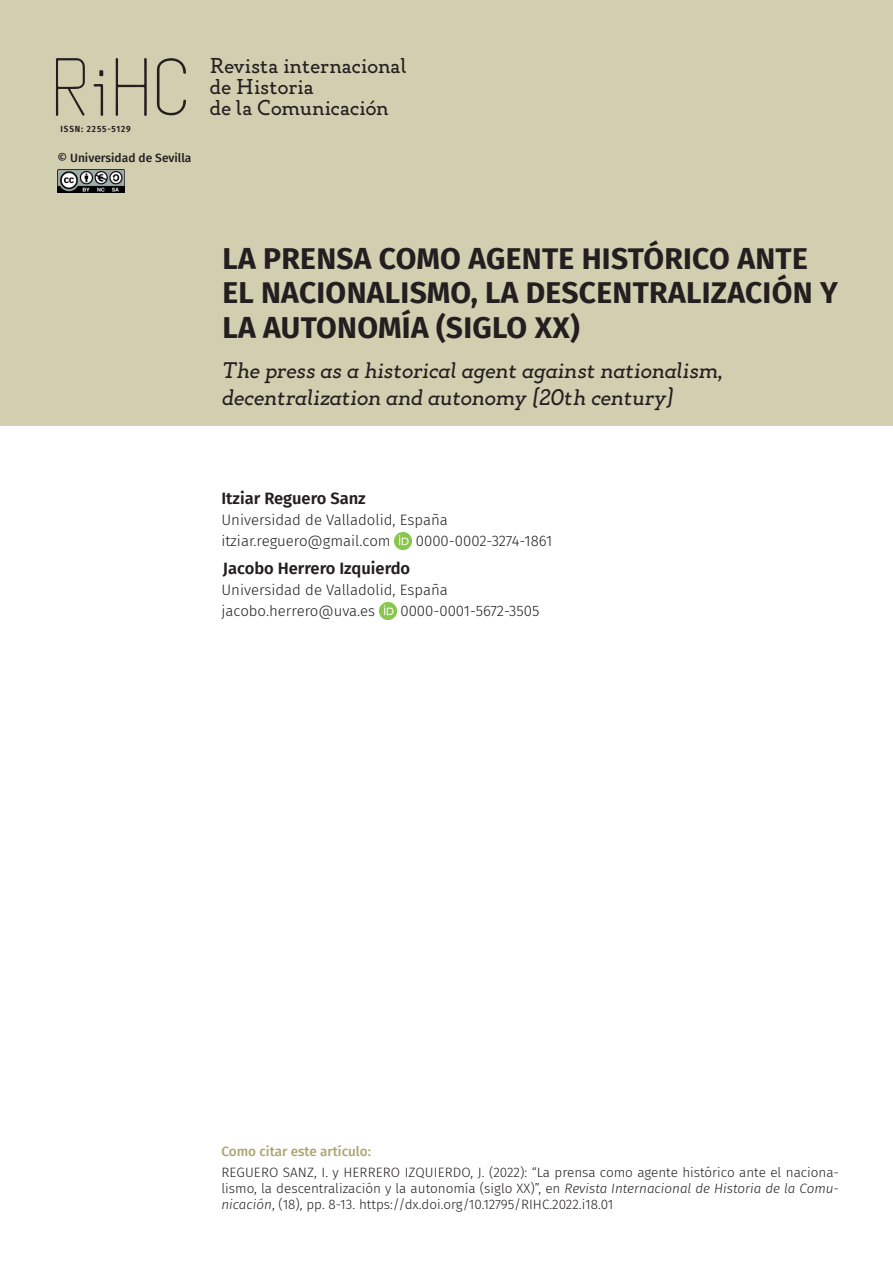
<style>
.page{position:relative;width:893px;height:1263px;background:#fff}
.page>*{position:absolute;margin:0;border:0;box-sizing:border-box;transform-origin:0 0}
._10_Tit_Ppal{font:700 30px/34.5px "Fira Sans";letter-spacing:.01em;color:#231f20}
._11_Tit_Ingles{font:italic 22.5px/27px "Gambero";color:#231f20}
.t1{font:21.45px/20.5px "Gambero";letter-spacing:.005em;color:#231f20}
._20_autor{font:600 16.5px "Fira Sans";color:#231f20}
._20b_autores-inf{font:300 15px "Fira Sans";color:#231f20}
.Cita_texto{font:300 13.5px/16.2px "Fira Sans";color:#231f20;text-align:justify}
.Como_citar{font:500 13.5px "Fira Sans";color:#aaa671}
.t2{font:500 12px "Fira Sans";color:#231f20}
.t3{font:600 9px "Fira Sans Condensed";letter-spacing:.1em;color:#231f20}
.s1{font-style:italic}
</style>
<div class="page">
<div style="left:0;top:0;width:893px;height:425px;background:#d2ceb0"></div>
<svg style="left:56px;top:58px;width:29px;height:58px"></svg>
<svg style="left:116px;top:58px;width:31px;height:58px"></svg>
<svg style="left:157px;top:58px;width:29px;height:58px"></svg>
<svg style="left:93px;top:84px;width:10px;height:32px"></svg>
<svg style="left:99px;top:70px;width:4px;height:7px"></svg>
<img style="left:57px;top:169px;width:68px;height:23px">
<img style="left:395px;top:533px;width:17px;height:17px">
<img style="left:379px;top:602px;width:17px;height:17px">
<p class="t3" style="left:61px;top:121px;width:71px">ISSN: 2255-5129</p>
<p class="t2" style="left:57px;top:148px;width:136px">© Universidad de Sevilla</p>
<h3 class="t1" style="left:210px;top:56px;width:198px">Revista internacional de Historia<br>de la Comunicación</h3>
<p class="_10_Tit_Ppal" style="left:222px;top:239px;width:617px">LA PRENSA COMO AGENTE HISTÓRICO ANTE<br>EL NACIONALISMO, LA DESCENTRALIZACIÓN Y<br>LA AUTONOMÍA (SIGLO XX)</p>
<p class="_11_Tit_Ingles" style="left:222px;top:357px;width:502px">The press as a historical agent against nationalism, decentralization and autonomy (20th century)</p>
<p class="_20_autor" style="left:221px;top:485px;width:146px">Itziar Reguero Sanz</p>
<p class="_20b_autores-inf" style="left:221px;top:510px;width:228px">Universidad de Valladolid, España</p>
<p class="_20b_autores-inf" style="left:221px;top:531px;width:171px">itziar.reguero@gmail.com</p>
<p class="_20b_autores-inf" style="left:416px;top:531px;width:138px">0000-0002-3274-1861</p>
<p class="_20_autor" style="left:223px;top:555px;width:189px">Jacobo Herrero Izquierdo</p>
<p class="_20b_autores-inf" style="left:221px;top:579px;width:228px">Universidad de Valladolid, España</p>
<p class="_20b_autores-inf" style="left:221px;top:600px;width:155px">jacobo.herrero@uva.es</p>
<p class="_20b_autores-inf" style="left:400px;top:600px;width:140px">0000-0001-5672-3505</p>
<p class="Como_citar" style="left:221px;top:1140px;width:151px">Como citar este artículo:</p>
<p class="Cita_texto" style="left:221px;top:1164px;width:619px">REGUERO SANZ, I. y HERRERO IZQUIERDO, J. (2022): “La prensa como agente histórico ante el naciona&shy;lismo, la descentralización y la autonomía (siglo XX)”, en <span class="s1">Revista Internacional de Historia de la Comu&shy;nicación</span>, (18), pp. 8-13. https://dx.doi.org/10.12795/RIHC.2022.i18.01</p>
</div>
